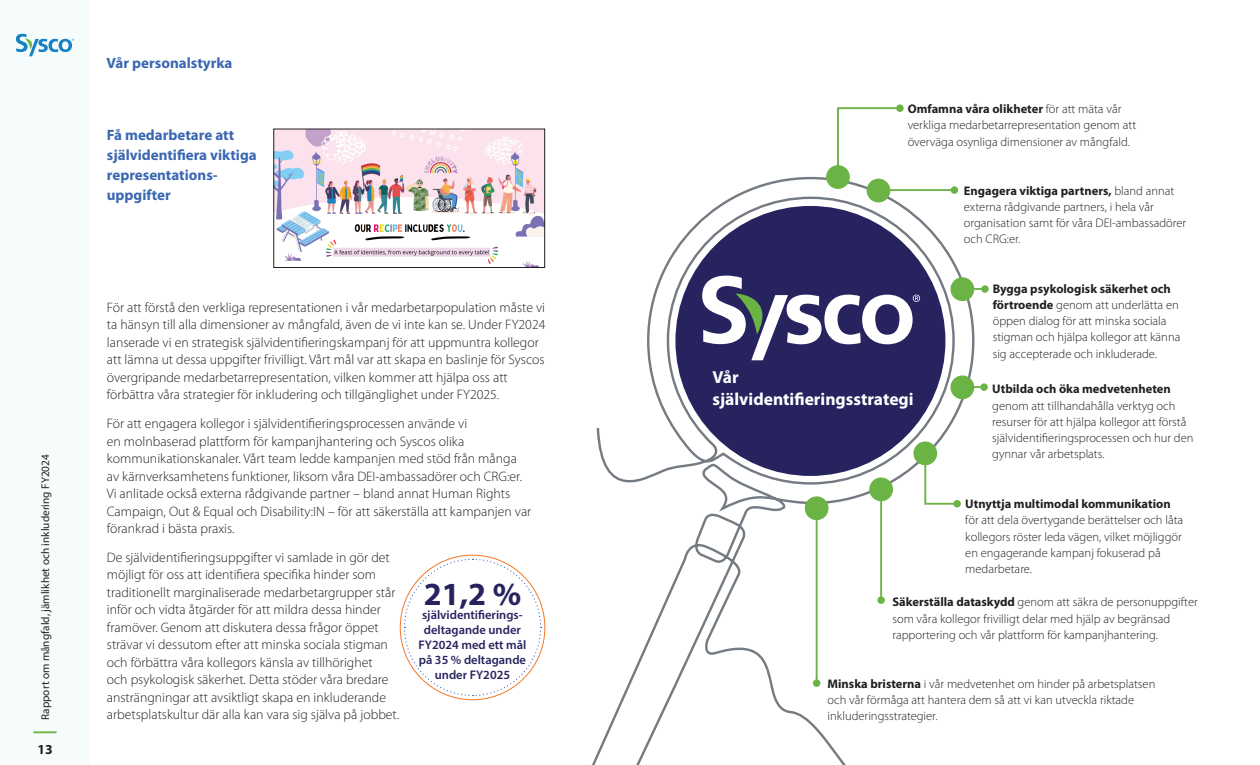
<style>
.page{position:relative;width:1260px;height:765px;background:#fff}
.page>*{position:absolute;margin:0;border:0;box-sizing:border-box;transform-origin:0 0}
.t1{font:700 32.38px "Myriad Pro";color:#27235f}
.P-14pt_Intro_Copy_Info_Title{font:700 17.5px/22.5px "Myriad Pro";color:#fff}
.P-12pt_Paragrah_Section_Head{font:700 15px/20px "Myriad Pro";color:#3a67b1}
.P-11pt_Body_Copy{font:300 13.75px/17.5px "Myriad Pro";color:#231f20}
.P-12pt_Paragrah_Section_Head-2{font:300 13.75px/17.5px "Myriad Pro";color:#231f20}
.t2{font:700 13.75px "Myriad Pro";color:#231f20}
.P-10pt_Body_Copy{font:300 12.5px/16.2px "Myriad Pro";color:#231f20}
.t3{font:600 12.5px/15px "Myriad Pro";color:#27235f;text-align:center}
.t4{font:11.25px "Myriad Pro";color:#231f20}
.s1{font-weight:700}
</style>
<div class="page">
<svg style="left:592px;top:176px;width:396px;height:589px"></svg>
<div style="left:805px;top:497px;width:23px;height:23px;background:#6bb344;border-radius:50%"></div>
<div style="left:805px;top:496px;width:24px;height:24px;border:1px solid #6bb344;border-radius:50%"></div>
<hr style="left:816px;top:508px;width:2px;height:175px;background:#6bb344">
<div style="left:813px;top:679px;width:7px;height:8px;background:#6bb344;border-radius:50%"></div>
<div style="left:870px;top:478px;width:22px;height:23px;background:#6bb344;border-radius:50%"></div>
<div style="left:869px;top:478px;width:24px;height:23px;border:1px solid #6bb344;border-radius:50%"></div>
<hr style="left:880px;top:489px;width:2px;height:111px;background:#6bb344">
<div style="left:877px;top:596px;width:8px;height:8px;background:#6bb344;border-radius:50%"></div>
<div style="left:914px;top:442px;width:23px;height:23px;background:#6bb344;border-radius:50%"></div>
<div style="left:913px;top:441px;width:24px;height:24px;border:1px solid #6bb344;border-radius:50%"></div>
<svg style="left:923px;top:451px;width:36px;height:55px"></svg>
<div style="left:953px;top:500px;width:8px;height:8px;background:#6bb344;border-radius:50%"></div>
<div style="left:951px;top:376px;width:23px;height:23px;background:#6bb344;border-radius:50%"></div>
<div style="left:950px;top:375px;width:24px;height:24px;border:1px solid #6bb344;border-radius:50%"></div>
<hr style="left:962px;top:386px;width:22px;height:2px;background:#6bb344">
<div style="left:980px;top:383px;width:8px;height:8px;background:#6bb344;border-radius:50%"></div>
<div style="left:951px;top:278px;width:23px;height:22px;background:#6bb344;border-radius:50%"></div>
<div style="left:950px;top:277px;width:24px;height:24px;border:1px solid #6bb344;border-radius:50%"></div>
<hr style="left:962px;top:288px;width:23px;height:2px;background:#6bb344">
<div style="left:981px;top:285px;width:8px;height:8px;background:#6bb344;border-radius:50%"></div>
<div style="left:867px;top:179px;width:23px;height:23px;background:#6bb344;border-radius:50%"></div>
<div style="left:867px;top:179px;width:23px;height:23px;border:1px solid #6bb344;border-radius:50%"></div>
<hr style="left:879px;top:189px;width:75px;height:2px;background:#6bb344">
<div style="left:951px;top:186px;width:7px;height:8px;background:#6bb344;border-radius:50%"></div>
<div style="left:827px;top:166px;width:22px;height:22px;background:#6bb344;border-radius:50%"></div>
<div style="left:826px;top:165px;width:24px;height:24px;border:1px solid #6bb344;border-radius:50%"></div>
<svg style="left:836px;top:107px;width:66px;height:71px"></svg>
<div style="left:896px;top:104px;width:8px;height:8px;background:#6bb344;border-radius:50%"></div>
<div style="left:675px;top:206px;width:270px;height:270px;background:#27235f;border-radius:50%"></div>
<svg style="left:403px;top:558px;width:139px;height:139px"></svg>
<img style="left:275px;top:131px;width:268px;height:135px">
<div style="left:273px;top:129px;width:272px;height:139px;border:1px solid #231f20"></div>
<div style="left:0;top:0;width:90px;height:765px;background:#f6fbfb"></div>
<hr style="left:33px;top:731px;width:24px;height:2px;background:#6bb344">
<svg style="left:16px;top:34px;width:58px;height:22px"></svg>
<svg style="left:702px;top:276px;width:218px;height:84px"></svg>
<p class="t4" style="left:39px;top:720px;width:267px;rotate:-90deg">Rapport om mångfald, jämlikhet och inkludering FY2024</p>
<p class="t2" style="left:37px;top:740px;width:17px">13</p>
<p class="P-12pt_Paragrah_Section_Head" style="left:107px;top:52px;width:127px">Vår personalstyrka</p>
<p class="P-12pt_Paragrah_Section_Head" style="left:107px;top:124px;width:151px">Få medarbetare att självidentifiera viktiga representations&shy;uppgifter</p>
<p class="P-12pt_Paragrah_Section_Head-2" style="left:107px;top:298px;width:440px">För att förstå den verkliga representationen i vår medarbetarpopulation måste vi ta hänsyn till alla dimensioner av mångfald, även de vi inte kan se. Under FY2024 lanserade vi en strategisk självidentifieringskampanj för att uppmuntra kollegor att lämna ut dessa uppgifter frivilligt. Vårt mål var att skapa en baslinje för Syscos övergripande medarbetarrepresentation, vilken kommer att hjälpa oss att förbättra våra strategier för inkludering och tillgänglighet under FY2025.</p>
<p class="P-11pt_Body_Copy" style="left:107px;top:415px;width:426px">För att engagera kollegor i självidentifieringsprocessen använde vi<br>en molnbaserad plattform för kampanjhantering och Syscos olika kommunikationskanaler. Vårt team ledde kampanjen med stöd från många av kärnverksamhetens funktioner, liksom våra DEI-ambassadörer och CRG:er.<br>Vi anlitade också externa rådgivande partner – bland annat Human Rights Campaign, Out &amp; Equal och Disability:IN – för att säkerställa att kampanjen var förankrad i bästa praxis.</p>
<p class="P-11pt_Body_Copy" style="left:107px;top:548px;width:294px">De självidentifieringsuppgifter vi samlade in gör det möjligt för oss att identifiera specifika hinder som traditionellt marginaliserade medarbetargrupper står inför och vidta åtgärder för att mildra dessa hinder framöver. Genom att diskutera dessa frågor öppet strävar vi dessutom efter att minska sociala stigman och förbättra våra kollegors känsla av tillhörighet<br>och psykologisk säkerhet. Detta stöder våra bredare ansträngningar att avsiktligt skapa en inkluderande arbetsplatskultur där alla kan vara sig själva på jobbet.</p>
<p class="t1" style="left:424px;top:573px;width:99px">21,2 %</p>
<p class="t3" style="left:419px;top:622px;width:109px">deltagande under<br>FY2024 med ett mål på 35 % deltagande under FY2025</p>
<p class="t3" style="left:422px;top:607px;width:102px">självidentifierings-</p>
<p class="P-10pt_Body_Copy" style="left:908px;top:101px;width:230px"><span class="s1">Omfamna våra olikheter</span> för att mäta vår verkliga medarbetarrepresentation genom att överväga osynliga dimensioner av mångfald.</p>
<p class="P-10pt_Body_Copy" style="left:964px;top:182px;width:224px"><span class="s1">Engagera viktiga partners,</span> bland annat externa rådgivande partners, i hela vår organisation samt för våra DEI-ambassadörer och CRG:er.</p>
<p class="P-10pt_Body_Copy" style="left:993px;top:280px;width:189px"><span class="s1">Bygga psykologisk säkerhet och förtroende</span> genom att underlätta en öppen dialog för att minska sociala stigman och hjälpa kollegor att känna sig accepterade och inkluderade.</p>
<p class="P-10pt_Body_Copy" style="left:992px;top:381px;width:203px"><span class="s1">Utbilda och öka medvetenheten </span>genom att tillhandahålla verktyg och resurser för att hjälpa kollegor att förstå självidentifieringsprocessen och hur den gynnar vår arbetsplats.</p>
<p class="P-10pt_Body_Copy" style="left:965px;top:496px;width:219px"><span class="s1">Utnyttja multimodal kommunikation </span>för att dela övertygande berättelser och låta kollegors röster leda vägen, vilket möjliggör en engagerande kampanj fokuserad på medarbetare.</p>
<p class="P-10pt_Body_Copy" style="left:892px;top:594px;width:307px"><span class="s1">Säkerställa dataskydd</span> genom att säkra de personuppgifter som våra kollegor frivilligt delar med hjälp av begränsad rapportering och vår plattform för kampanjhantering.</p>
<p class="P-10pt_Body_Copy" style="left:828px;top:675px;width:329px"><span class="s1">Minska bristerna</span> i vår medvetenhet om hinder på arbetsplatsen och vår förmåga att hantera dem så att vi kan utveckla riktade inkluderingsstrategier.</p>
<p class="P-14pt_Intro_Copy_Info_Title" style="left:713px;top:365px;width:203px">Vår självidentifieringsstrategi</p>
</div>
